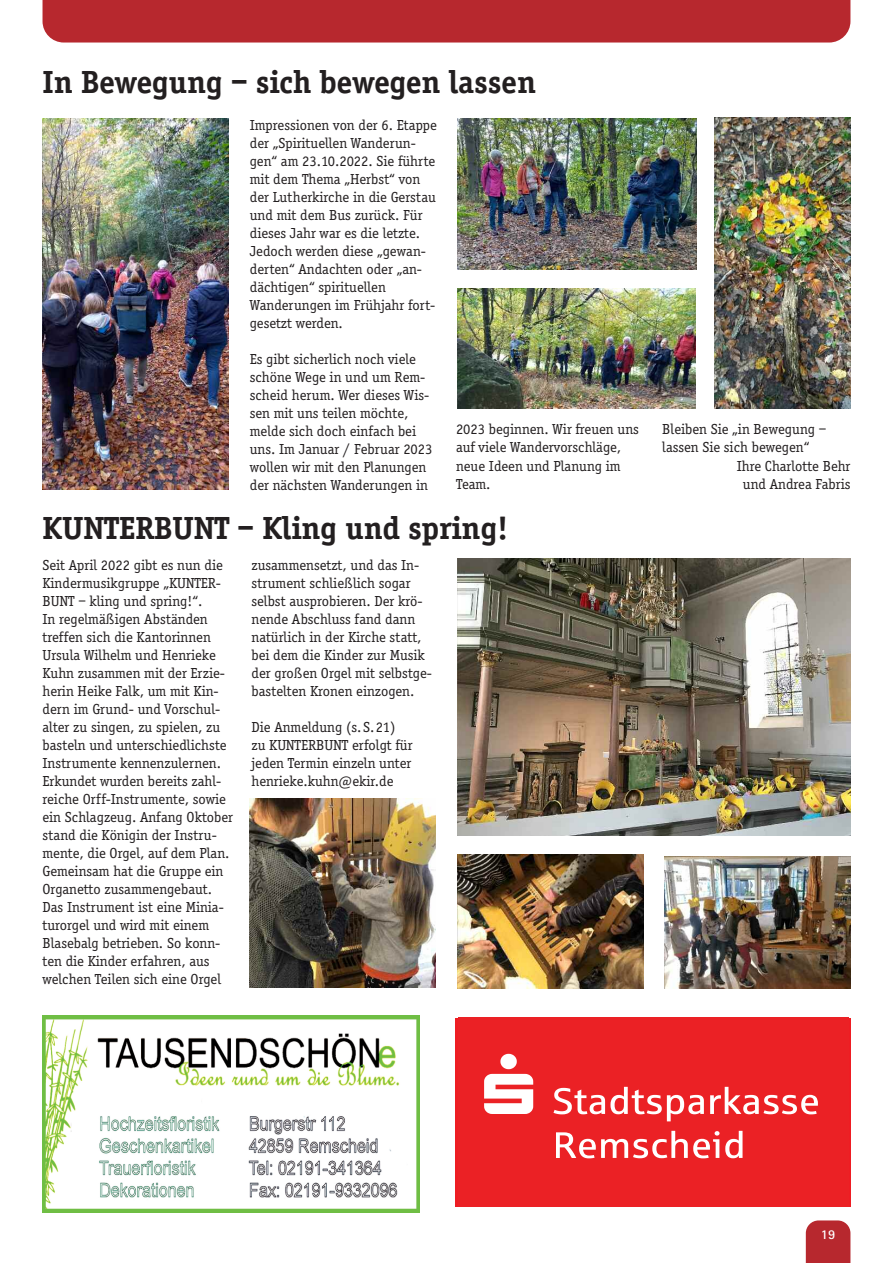
<style>
.page{position:relative;width:893px;height:1263px;background:#fff}
.page>*{position:absolute;margin:0;border:0;box-sizing:border-box;transform-origin:0 0}
.t1{font:700 33px "Officina Serif";color:#231f20}
.t2{font:15px/18px "Officina Serif";color:#231f20}
.t3{font:700 13.5px "Rotis Sans Serif";color:#fff}
</style>
<div class="page">
<img style="left:43px;top:1015px;width:377px;height:197px">
<div style="left:459px;top:1018px;width:390px;height:188px;background:#eb2125"></div>
<svg style="left:553px;top:1087px;width:151px;height:34px"></svg>
<svg style="left:710px;top:1087px;width:108px;height:27px"></svg>
<svg style="left:556px;top:1131px;width:163px;height:27px"></svg>
<svg style="left:725px;top:1131px;width:17px;height:27px"></svg>
<svg style="left:484px;top:1054px;width:49px;height:60px"></svg>
<div style="left:806px;top:1220px;width:44px;height:43px;background:#b7282e"></div>
<div style="left:43px;top:0;width:807px;height:43px;background:#b7282e"></div>
<img style="left:457px;top:119px;width:240px;height:151px">
<img style="left:43px;top:118px;width:186px;height:371px">
<img style="left:457px;top:855px;width:186px;height:134px">
<img style="left:250px;top:799px;width:186px;height:189px">
<img style="left:664px;top:857px;width:186px;height:131px">
<img style="left:457px;top:558px;width:393px;height:277px">
<img style="left:457px;top:288px;width:238px;height:120px">
<img style="left:714px;top:118px;width:136px;height:290px">
<h1 class="t1" style="left:43px;top:62px;width:495px">In Bewegung – sich bewegen lassen</h1>
<p class="t2" style="left:250px;top:116px;width:189px">Impressionen von der 6. Etappe der „Spirituellen Wanderun&shy;gen“ am 23.10.2022. Sie führte mit dem Thema „Herbst“ von der Lutherkirche in die Gerstau und mit dem Bus zurück. Für dieses Jahr war es die letzte.<br>Jedoch werden diese „gewan&shy;derten“ Andachten oder „an&shy;dächtigen“ spirituellen<br>Wanderungen im Frühjahr fort&shy;gesetzt werden.</p>
<p class="t2" style="left:250px;top:350px;width:184px">Es gibt sicherlich noch viele schöne Wege in und um Rem&shy;scheid herum. Wer dieses Wis&shy;sen mit uns teilen möchte, melde sich doch einfach bei uns. Im Januar / Februar 2023 wollen wir mit den Planungen der nächsten Wanderungen in</p>
<p class="t2" style="left:456px;top:420px;width:184px">2023 beginnen. Wir freuen uns auf viele Wandervorschläge, neue Ideen und Planung im<br>Team.</p>
<p class="t2" style="left:662px;top:420px;width:166px">Bleiben Sie „in Bewegung –</p>
<p class="t2" style="left:662px;top:438px;width:149px">lassen Sie sich bewegen“</p>
<p class="t2" style="left:737px;top:456px;width:115px">Ihre Charlotte Behr</p>
<p class="t2" style="left:743px;top:474px;width:109px">und Andrea Fabris</p>
<h1 class="t1" style="left:43px;top:509px;width:467px">KUNTERBUNT – Kling und spring!</h1>
<p class="t2" style="left:43px;top:556px;width:192px">Seit April 2022 gibt es nun die<br>Kindermusikgruppe „KUNTER-<br>BUNT – kling und spring!“.<br>In regelmäßigen Abständen treffen sich die Kantorinnen<br>Ursula Wilhelm und Henrieke<br>Kuhn zusammen mit der Erzie&shy;herin Heike Falk, um mit Kin&shy;dern im Grund- und Vorschul&shy;alter zu singen, zu spielen, zu basteln und unterschiedlichste<br>Instrumente kennenzulernen.<br>Erkundet wurden bereits zahl&shy;reiche Orff-Instrumente, sowie ein Schlagzeug. Anfang Oktober stand die Königin der Instru&shy;mente, die Orgel, auf dem Plan.<br>Gemeinsam hat die Gruppe ein<br>Organetto zusammengebaut.<br>Das Instrument ist eine Minia&shy;turorgel und wird mit einem<br>Blasebalg betrieben. So konn&shy;ten die Kinder erfahren, aus welchen Teilen sich eine Orgel</p>
<p class="t2" style="left:251px;top:556px;width:182px">zusammensetzt, und das In&shy;strument schließlich sogar selbst ausprobieren. Der krö&shy;nende Abschluss fand dann natürlich in der Kirche statt, bei dem die Kinder zur Musik der großen Orgel mit selbstge&shy;bastelten Kronen einzogen.</p>
<p class="t2" style="left:251px;top:718px;width:163px">Die Anmeldung (s.S.21) zu KUNTERBUNT erfolgt für jeden Termin einzeln unter henrieke.kuhn@ekir.de</p>
<p class="t3" style="left:821px;top:1229px;width:16px">19</p>
</div>
